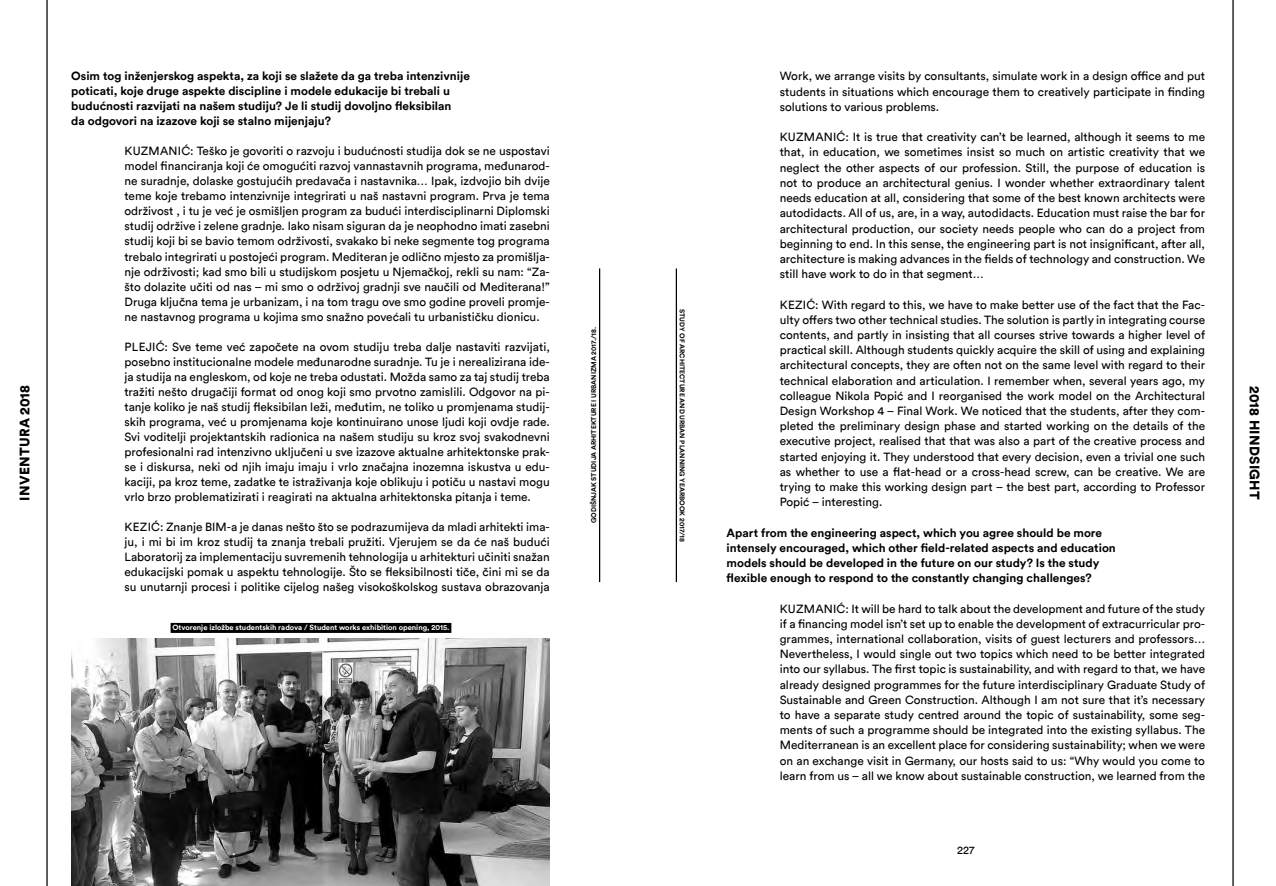
<style>
.page{position:relative;width:1276px;height:886px;background:#fff}
.page>*{position:absolute;margin:0;border:0;box-sizing:border-box;transform-origin:0 0}
.t1{font:900 13.75px "Circular Std";letter-spacing:.02em;color:#000}
.t2{font:11.88px/15.2px "Circular Std";color:#000;text-align:justify}
.t3{font:700 11.88px/15px "Circular Std";color:#000}
.t4{font:11.25px "Circular Std";color:#000}
.t5{font:700 7.5px "Circular Std";color:#fff}
.t6{font:700 6.88px "Circular Std";color:#000}
</style>
<div class="page">
<hr style="left:599px;top:268px;width:1px;height:314px;background:#000">
<hr style="left:676px;top:268px;width:1px;height:314px;background:#000">
<img style="left:71px;top:639px;width:478px;height:247px">
<div style="left:171px;top:623px;width:280px;height:10px;background:#000"></div>
<hr style="left:46px;top:0;width:2px;height:886px;background:#000">
<hr style="left:1232px;top:0;width:1px;height:886px;background:#000">
<p class="t3" style="left:71px;top:69px;width:400px">Osim tog inženjerskog aspekta, za koji se slažete da ga treba intenzivnije poticati, koje druge aspekte discipline i modele edukacije bi trebali u budućnosti razvijati na našem studiju? Je li studij dovoljno fleksibilan<br>da odgovori na izazove koji se stalno mijenjaju?</p>
<p class="t2" style="left:124px;top:144px;width:427px">KUZMANIĆ: Teško je govoriti o razvoju i budućnosti studija dok se ne uspostavi model financiranja koji će omogućiti razvoj vannastavnih programa, međunarod&shy;ne suradnje, dolaske gostujućih predavača i nastavnika… Ipak, izdvojio bih dvije teme koje trebamo intenzivnije integrirati u naš nastavni program. Prva je tema održivost , i tu je već je osmišljen program za budući interdisciplinarni Diplomski studij održive i zelene gradnje. Iako nisam siguran da je neophodno imati zasebni studij koji bi se bavio temom održivosti, svakako bi neke segmente tog programa trebalo integrirati u postojeći program. Mediteran je odlično mjesto za promišlja&shy;nje održivosti; kad smo bili u studijskom posjetu u Njemačkoj, rekli su nam: “Za&shy;što dolazite učiti od nas – mi smo o održivoj gradnji sve naučili od Mediterana!” Druga ključna tema je urbanizam, i na tom tragu ove smo godine proveli promje&shy;ne nastavnog programa u kojima smo snažno povećali tu urbanističku dionicu.</p>
<p class="t2" style="left:124px;top:339px;width:427px">PLEJIĆ: Sve teme već započete na ovom studiju treba dalje nastaviti razvijati, posebno institucionalne modele međunarodne suradnje. Tu je i nerealizirana ide&shy;ja studija na engleskom, od koje ne treba odustati. Možda samo za taj studij treba tražiti nešto drugačiji format od onog koji smo prvotno zamislili. Odgovor na pi&shy;tanje koliko je naš studij fleksibilan leži, međutim, ne toliko u promjenama studij&shy;skih programa, već u promjenama koje kontinuirano unose ljudi koji ovdje rade.<br>Svi voditelji projektantskih radionica na našem studiju su kroz svoj svakodnevni profesionalni rad intenzivno uključeni u sve izazove aktualne arhitektonske prak&shy;se i diskursa, neki od njih imaju imaju i vrlo značajna inozemna iskustva u edu&shy;kaciji, pa kroz teme, zadatke te istraživanja koje oblikuju i potiču u nastavi mogu vrlo brzo problematizirati i reagirati na aktualna arhitektonska pitanja i teme.</p>
<p class="t2" style="left:124px;top:519px;width:427px">KEZIĆ: Znanje BIM-a je danas nešto što se podrazumijeva da mladi arhitekti ima&shy;ju, i mi bi im kroz studij ta znanja trebali pružiti. Vjerujem se da će naš budući Laboratorij za implementaciju suvremenih tehnologija u arhitekturi učiniti snažan edukacijski pomak u aspektu tehnologije. Što se fleksibilnosti tiče, čini mi se da su unutarnji procesi i politike cijelog našeg visokoškolskog sustava obrazovanja</p>
<p class="t2" style="left:780px;top:69px;width:427px">Work, we arrange visits by consultants, simulate work in a design office and put students in situations which encourage them to creatively participate in finding solutions to various problems.</p>
<p class="t2" style="left:780px;top:129px;width:427px">KUZMANIĆ: It is true that creativity can’t be learned, although it seems to me that, in education, we sometimes insist so much on artistic creativity that we neglect the other aspects of our profession. Still, the purpose of education is not to produce an architectural genius. I wonder whether extraordinary talent needs education at all, considering that some of the best known architects were autodidacts. All of us, are, in a way, autodidacts. Education must raise the bar for architectural production, our society needs people who can do a project from beginning to end. In this sense, the engineering part is not insignificant, after all, architecture is making advances in the fields of technology and construction. We still have work to do in that segment…</p>
<p class="t2" style="left:780px;top:297px;width:427px">KEZIĆ: With regard to this, we have to make better use of the fact that the Fac&shy;ulty offers two other technical studies. The solution is partly in integrating course contents, and partly in insisting that all courses strive towards a higher level of practical skill. Although students quickly acquire the skill of using and explaining architectural concepts, they are often not on the same level with regard to their technical elaboration and articulation. I remember when, several years ago, my colleague Nikola Popić and I reorganised the work model on the Architectural Design Workshop 4 – Final Work. We noticed that the students, after they com&shy;pleted the preliminary design phase and started working on the details of the executive project, realised that that was also a part of the creative process and started enjoying it. They understood that every decision, even a trivial one such as whether to use a flat-head or a cross-head screw, can be creative. We are trying to make this working design part – the best part, according to Professor Popić – interesting.</p>
<p class="t3" style="left:726px;top:524px;width:391px">Apart from the engineering aspect, which you agree should be more intensely encouraged, which other field-related aspects and education models should be developed in the future on our study? Is the study flexible enough to respond to the constantly changing challenges?</p>
<p class="t2" style="left:780px;top:600px;width:427px">KUZMANIĆ: It will be hard to talk about the development and future of the study if a financing model isn’t set up to enable the development of extracurricular pro&shy;grammes, international collaboration, visits of guest lecturers and professors… Nevertheless, I would single out two topics which need to be better integrated into our syllabus. The first topic is sustainability, and with regard to that, we have already designed programmes for the future interdisciplinary Graduate Study of Sustainable and Green Construction. Although I am not sure that it’s necessary to have a separate study centred around the topic of sustainability, some seg&shy;ments of such a programme should be integrated into the existing syllabus. The Mediterranean is an excellent place for considering sustainability; when we were on an exchange visit in Germany, our hosts said to us: “Why would you come to learn from us – all we know about sustainable construction, we learned from the</p>
<p class="t6" style="left:686px;top:309px;width:234px;rotate:90deg">STUDY OF ARCHITECTURE AND URBAN PLANNING YEARBOOK 2017/18</p>
<p class="t6" style="left:589px;top:523px;width:197px;rotate:-90deg">GODIŠNJAK STUDIJA ARHITEKTURE I URBANIZMA 2017./18.</p>
<p class="t1" style="left:15px;top:501px;width:117px;rotate:-90deg">INVENTURA 2018</p>
<p class="t1" style="left:1264px;top:386px;width:115px;rotate:90deg">2018 HINDSIGHT</p>
<p class="t5" style="left:172px;top:623px;width:278px">Otvorenje izložbe studentskih radova / Student works exhibition opening, 2015.</p>
<p class="t4" style="left:957px;top:844px;width:19px">227</p>
</div>
